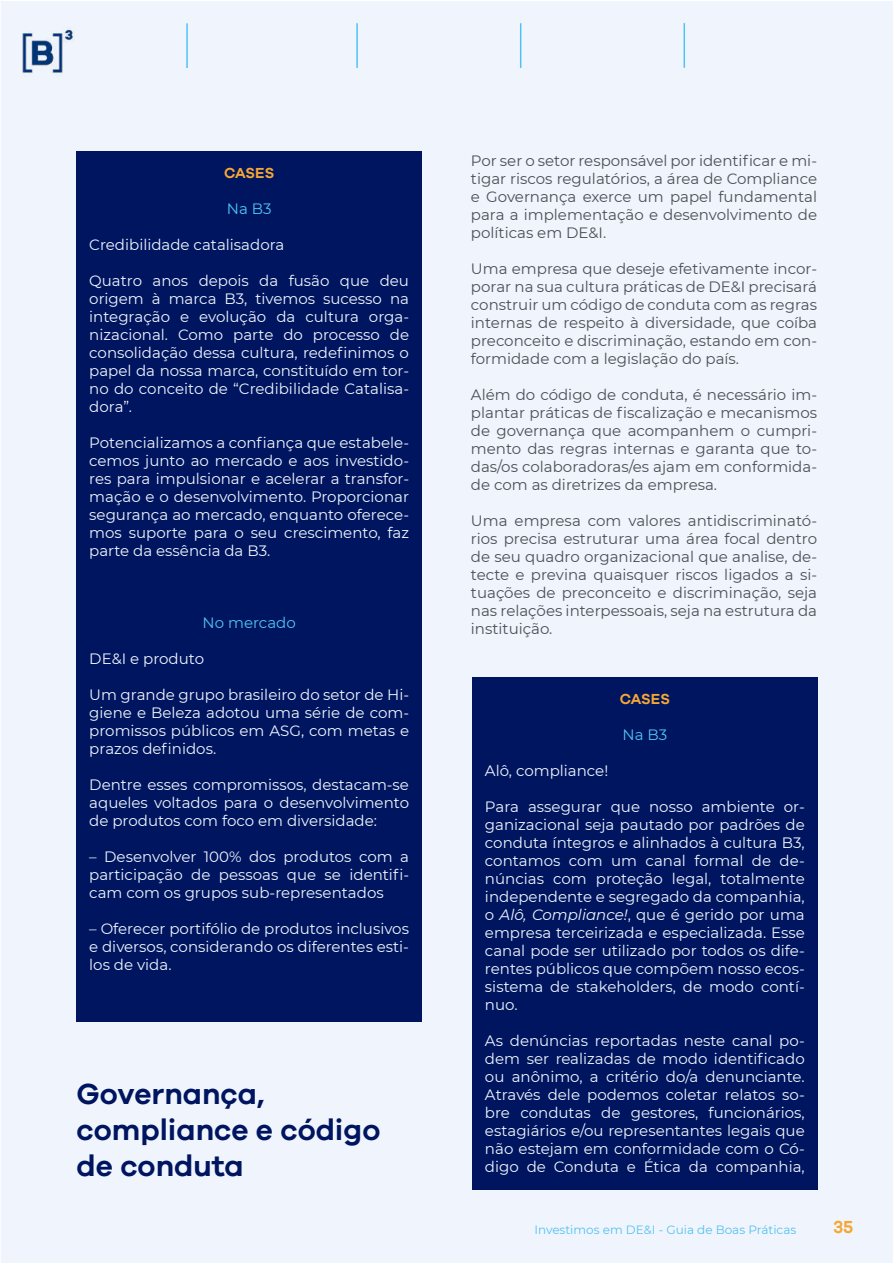
<style>
.page{position:relative;width:893px;height:1263px;background:#fff}
.page>*{position:absolute;margin:0;border:0;box-sizing:border-box;transform-origin:0 0}
.t1{font:600 30px/36px "Galano Grotesque";color:#001560}
.t2{font:600 18px "Galano Grotesque";color:#f6a733}
.t3{font:15px/18px "Montserrat";color:#f0f5fd;text-align:justify}
.t4{font:15px/18px "Montserrat";color:#4b5055;text-align:justify}
.t5{font:15px "Montserrat";color:#4fc3f6}
.t6{font:600 15px "Galano Grotesque";letter-spacing:-.005em;color:#f6a733}
.t7{font:12px "Montserrat";color:#53c1ef}
.s1{font-style:italic}
</style>
<div class="page">
<div style="left:2px;top:2px;width:891px;height:1261px;background:#f0f5fd"></div>
<hr style="left:683px;top:23px;width:2px;height:45px;background:#4fc2f5">
<hr style="left:520px;top:23px;width:1px;height:45px;background:#4fc2f5">
<hr style="left:356px;top:23px;width:2px;height:45px;background:#4fc2f5">
<hr style="left:186px;top:23px;width:2px;height:45px;background:#4fc2f5">
<img style="left:22px;top:29px;width:52px;height:44px">
<div style="left:77px;top:151px;width:345px;height:871px;background:#001560"></div>
<div style="left:472px;top:678px;width:345px;height:511px;background:#001560"></div>
<p class="t6" style="left:224px;top:164px;width:52px">CASES</p>
<p class="t5" style="left:227px;top:199px;width:46px">Na B3</p>
<p class="t3" style="left:89px;top:235px;width:197px">Credibilidade catalisadora</p>
<p class="t3" style="left:89px;top:271px;width:321px">Quatro anos depois da fusão que deu origem à marca B3, tivemos sucesso na integração e evolução da cultura orga&shy;nizacional. Como parte do processo de consolidação dessa cultura, redefinimos o papel da nossa marca, constituído em tor&shy;no do conceito de “Credibilidade Catalisa&shy;dora”.</p>
<p class="t3" style="left:89px;top:433px;width:321px">Potencializamos a confiança que estabele&shy;cemos junto ao mercado e aos investido&shy;res para impulsionar e acelerar a transfor&shy;mação e o desenvolvimento. Proporcionar segurança ao mercado, enquanto oferece&shy;mos suporte para o seu crescimento, faz parte da essência da B3.</p>
<p class="t5" style="left:203px;top:613px;width:95px">No mercado</p>
<p class="t3" style="left:89px;top:649px;width:116px">DE&amp;I e produto</p>
<p class="t3" style="left:89px;top:685px;width:321px">Um grande grupo brasileiro do setor de Hi&shy;giene e Beleza adotou uma série de com&shy;promissos públicos em ASG, com metas e prazos definidos.</p>
<p class="t3" style="left:89px;top:775px;width:321px">Dentre esses compromissos, destacam-se aqueles voltados para o desenvolvimento de produtos com foco em diversidade:</p>
<p class="t3" style="left:89px;top:847px;width:321px">– Desenvolver 100% dos produtos com a participação de pessoas que se identifi&shy;cam com os grupos sub-representados</p>
<p class="t3" style="left:89px;top:919px;width:321px">– Oferecer portifólio de produtos inclusivos e diversos, considerando os diferentes esti&shy;los de vida.</p>
<h1 class="t1" style="left:77px;top:1075px;width:305px">Governança, compliance e código de conduta</h1>
<p class="t4" style="left:471px;top:151px;width:348px">Por ser o setor responsável por identificar e mi&shy;tigar riscos regulatórios, a área de Compliance e Governança exerce um papel fundamental para a implementação e desenvolvimento de políticas em DE&amp;I.</p>
<p class="t4" style="left:471px;top:259px;width:348px">Uma empresa que deseje efetivamente incor&shy;porar na sua cultura práticas de DE&amp;I precisará construir um código de conduta com as regras internas de respeito à diversidade, que coíba preconceito e discriminação, estando em con&shy;formidade com a legislação do país.</p>
<p class="t4" style="left:471px;top:385px;width:348px">Além do código de conduta, é necessário im&shy;plantar práticas de fiscalização e mecanismos de governança que acompanhem o cumpri&shy;mento das regras internas e garanta que to&shy;das/os colaboradoras/es ajam em conformida&shy;de com as diretrizes da empresa.</p>
<p class="t4" style="left:471px;top:511px;width:348px">Uma empresa com valores antidiscriminató&shy;rios precisa estruturar uma área focal dentro de seu quadro organizacional que analise, de&shy;tecte e previna quaisquer riscos ligados a si&shy;tuações de preconceito e discriminação, seja nas relações interpessoais, seja na estrutura da instituição.</p>
<p class="t6" style="left:620px;top:690px;width:52px">CASES</p>
<p class="t5" style="left:622px;top:724px;width:46px">Na B3</p>
<p class="t3" style="left:485px;top:761px;width:125px">Alô, compliance!</p>
<p class="t3" style="left:485px;top:797px;width:321px">Para assegurar que nosso ambiente or&shy;ganizacional seja pautado por padrões de conduta íntegros e alinhados à cultura B3, contamos com um canal formal de de&shy;núncias com proteção legal, totalmente independente e segregado da companhia, o <span class="s1">Alô, Compliance!</span>, que é gerido por uma empresa terceirizada e especializada. Esse canal pode ser utilizado por todos os dife&shy;rentes públicos que compõem nosso ecos&shy;sistema de stakeholders, de modo contí&shy;nuo.</p>
<p class="t3" style="left:485px;top:1031px;width:321px">As denúncias reportadas neste canal po&shy;dem ser realizadas de modo identificado ou anônimo, a critério do/a denunciante.<br>Através dele podemos coletar relatos so&shy;bre condutas de gestores, funcionários, estagiários e/ou representantes legais que não estejam em conformidade com o Có&shy;digo de Conduta e Ética da companhia,</p>
<p class="t7" style="left:534px;top:1222px;width:263px">Investimos em DE&amp;I - Guia de Boas Práticas</p>
<p class="t2" style="left:833px;top:1216px;width:22px">35</p>
</div>
